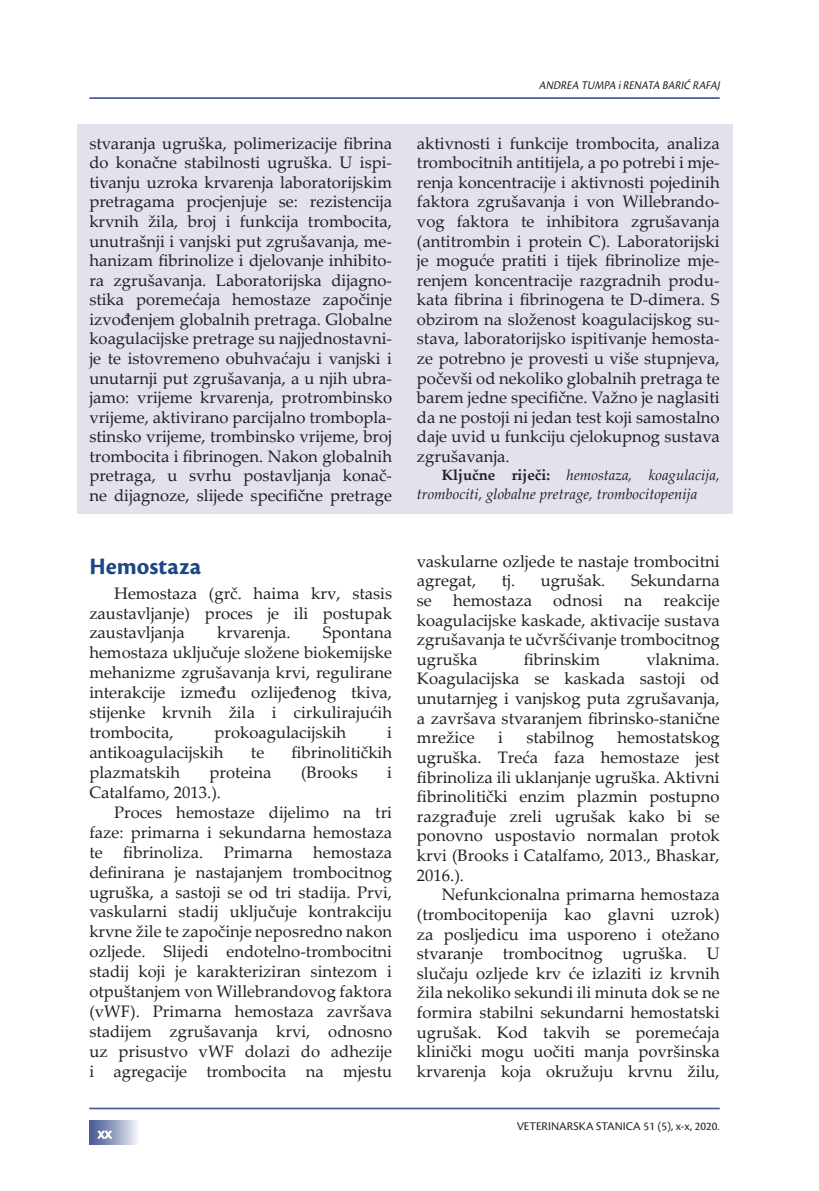
<style>
.page{position:relative;width:819px;height:1191px;background:#fff}
.page>*{position:absolute;margin:0;border:0;box-sizing:border-box;transform-origin:0 0}
.PODNASLOV{font:700 24.5px "Cronos Pro";letter-spacing:.005em;color:#1c4787}
.TEKST{font:16.62px/19.6px "Palatino Linotype";color:#231f20;text-align:justify}
.t1{font:15.75px "Cronos Pro";color:#fff}
.sazetak{font:italic 14.88px/18.4px "Palatino Linotype";color:#231f20}
.t2{font:12.25px "Cronos Pro";color:#231f20}
.t3{font:italic 12.25px "Cronos Pro";color:#231f20;scale:.9 1}
.s1{font-weight:700;font-style:normal}
</style>
<div class="page">
<hr style="left:89px;top:1107px;width:630px;height:2px;background:#4b6096">
<hr style="left:89px;top:97px;width:630px;height:2px;background:#4b6096">
<div style="left:89px;top:1120px;width:50px;height:25px;background:linear-gradient(to right,#3d548e,#eef0f5)"></div>
<svg style="left:97px;top:1130px;width:15px;height:9px"></svg>
<div style="left:77px;top:124px;width:655px;height:390px;background:#e1e2ec"></div>
<p class="t3" style="left:538px;top:78px;width:202px">ANDREA TUMPA iRENATA BARIĆ RAFAJ</p>
<p class="TEKST" style="left:89px;top:132px;width:304px">stvaranja ugruška, polimerizacije fibrina do konačne stabilnosti ugruška. U ispi&shy;tivanju uzroka krvarenja laboratorijskim pretragama procjenjuje se: rezistencija krvnih žila, broj i funkcija trombocita, unutrašnji i vanjski put zgrušavanja, me&shy;hanizam fibrinolize i djelovanje inhibito&shy;ra zgrušavanja. Laboratorijska dijagno&shy;stika poremećaja hemostaze započinje izvođenjem globalnih pretraga. Globalne koagulacijske pretrage su najjednostavni&shy;je te istovremeno obuhvaćaju i vanjski i unutarnji put zgrušavanja, a u njih ubra&shy;jamo: vrijeme krvarenja, protrombinsko vrijeme, aktivirano parcijalno trombopla&shy;stinsko vrijeme, trombinsko vrijeme, broj trombocita i fibrinogen. Nakon globalnih pretraga, u svrhu postavljanja konač&shy;ne dijagnoze, slijede specifične pretrage</p>
<p class="TEKST" style="left:417px;top:132px;width:304px">aktivnosti i funkcije trombocita, analiza trombocitnih antitijela, a po potrebi i mje&shy;renja koncentracije i aktivnosti pojedinih faktora zgrušavanja i von Willebrando&shy;vog faktora te inhibitora zgrušavanja (antitrombin i protein C). Laboratorijski je moguće pratiti i tijek fibrinolize mje&shy;renjem koncentracije razgradnih produ&shy;kata fibrina i fibrinogena te D-dimera. S obzirom na složenost koagulacijskog su&shy;stava, laboratorijsko ispitivanje hemosta&shy;ze potrebno je provesti u više stupnjeva, počevši od nekoliko globalnih pretraga te barem jedne specifične. Važno je naglasiti da ne postoji ni jedan test koji samostalno daje uvid u funkciju cjelokupnog sustava zgrušavanja.</p>
<p class="sazetak" style="left:417px;top:465px;width:304px;text-indent:25px"><span class="s1">Ključne riječi:</span> hemostaza, koagulacija, trombociti, globalne pretrage, trombocitopenija</p>
<p class="PODNASLOV" style="left:89px;top:552px;width:113px">Hemostaza</p>
<p class="TEKST" style="left:89px;top:582px;width:304px;text-indent:25px">Hemostaza (grč. haima krv, stasis zaustavljanje) proces je ili postupak zaustavljanja</p>
<p class="TEKST" style="left:217px;top:622px;width:75px">krvarenja.</p>
<p class="TEKST" style="left:89px;top:622px;width:304px;text-indent:233px">Spontana hemostaza uključuje složene biokemijske mehanizme zgrušavanja krvi, regulirane interakcije između ozlijeđenog tkiva, stijenke krvnih žila i cirkulirajućih trombocita,</p>
<p class="TEKST" style="left:214px;top:722px;width:133px">prokoagulacijskih</p>
<p class="TEKST" style="left:387px;top:722px;width:6px">i</p>
<p class="TEKST" style="left:89px;top:742px;width:136px">antikoagulacijskih</p>
<p class="TEKST" style="left:251px;top:742px;width:15px">te</p>
<p class="TEKST" style="left:291px;top:742px;width:102px">fibrinolitičkih</p>
<p class="TEKST" style="left:89px;top:762px;width:92px">plazmatskih</p>
<p class="TEKST" style="left:209px;top:762px;width:63px">proteina</p>
<p class="TEKST" style="left:301px;top:762px;width:58px">(Brooks</p>
<p class="TEKST" style="left:387px;top:762px;width:6px">i</p>
<p class="TEKST" style="left:89px;top:781px;width:133px">Catalfamo, 2013.).</p>
<p class="TEKST" style="left:89px;top:801px;width:304px;text-indent:25px">Proces hemostaze dijelimo na tri faze: primarna i sekundarna hemostaza te fibrinoliza. Primarna hemostaza definirana je nastajanjem trombocitnog ugruška, a sastoji se od tri stadija. Prvi, vaskularni stadij uključuje kontrakciju krvne žile te započinje neposredno nakon ozljede. Slijedi endotelno-trombocitni stadij koji je karakteriziran sintezom i otpuštanjem von Willebrandovog faktora (vWF). Primarna hemostaza završava stadijem zgrušavanja krvi, odnosno uz prisustvo vWF dolazi do adhezije i agregacije trombocita na mjestu</p>
<p class="t1" style="left:98px;top:1124px;width:15px">xx</p>
<p class="TEKST" style="left:417px;top:550px;width:304px">vaskularne ozljede te nastaje trombocitni agregat,</p>
<p class="TEKST" style="left:501px;top:570px;width:105px">tj. ugrušak.</p>
<p class="TEKST" style="left:631px;top:570px;width:90px">Sekundarna</p>
<p class="TEKST" style="left:417px;top:590px;width:304px;text-indent:246px">reakcije koagulacijske kaskade, aktivacije sustava zgrušavanja te učvršćivanje trombocitnog ugruška</p>
<p class="TEKST" style="left:417px;top:590px;width:17px">se</p>
<p class="TEKST" style="left:453px;top:590px;width:80px">hemostaza</p>
<p class="TEKST" style="left:553px;top:590px;width:51px">odnosi</p>
<p class="TEKST" style="left:624px;top:590px;width:19px">na</p>
<p class="TEKST" style="left:524px;top:649px;width:78px">fibrinskim</p>
<p class="TEKST" style="left:417px;top:649px;width:304px;text-indent:229px">vlaknima.<br>Koagulacijska se kaskada sastoji od unutarnjeg i vanjskog puta zgrušavanja, a završava stvaranjem fibrinsko-stanične mrežice</p>
<p class="TEKST" style="left:417px;top:727px;width:304px;text-indent:200px">hemostatskog ugruška. Treća faza hemostaze jest fibrinoliza ili uklanjanje ugruška. Aktivni fibrinolitički enzim plazmin postupno razgrađuje zreli ugrušak kako bi se ponovno uspostavio normalan protok krvi (Brooks i Catalfamo, 2013., Bhaskar, 2016.).</p>
<p class="TEKST" style="left:417px;top:884px;width:304px;text-indent:25px">Nefunkcionalna primarna hemostaza (trombocitopenija kao glavni uzrok) za posljedicu ima usporeno i otežano stvaranje trombocitnog ugruška. U slučaju ozljede krv će izlaziti iz krvnih žila nekoliko sekundi ili minuta dok se ne formira stabilni sekundarni hemostatski ugrušak. Kod takvih se poremećaja klinički mogu uočiti manja površinska krvarenja koja okružuju krvnu žilu,</p>
<p class="TEKST" style="left:498px;top:727px;width:6px">i</p>
<p class="TEKST" style="left:526px;top:727px;width:69px">stabilnog</p>
<p class="t2" style="left:516px;top:1119px;width:204px">VETERINARSKA STANICA 51 (5), x-x, 2020.</p>
</div>
